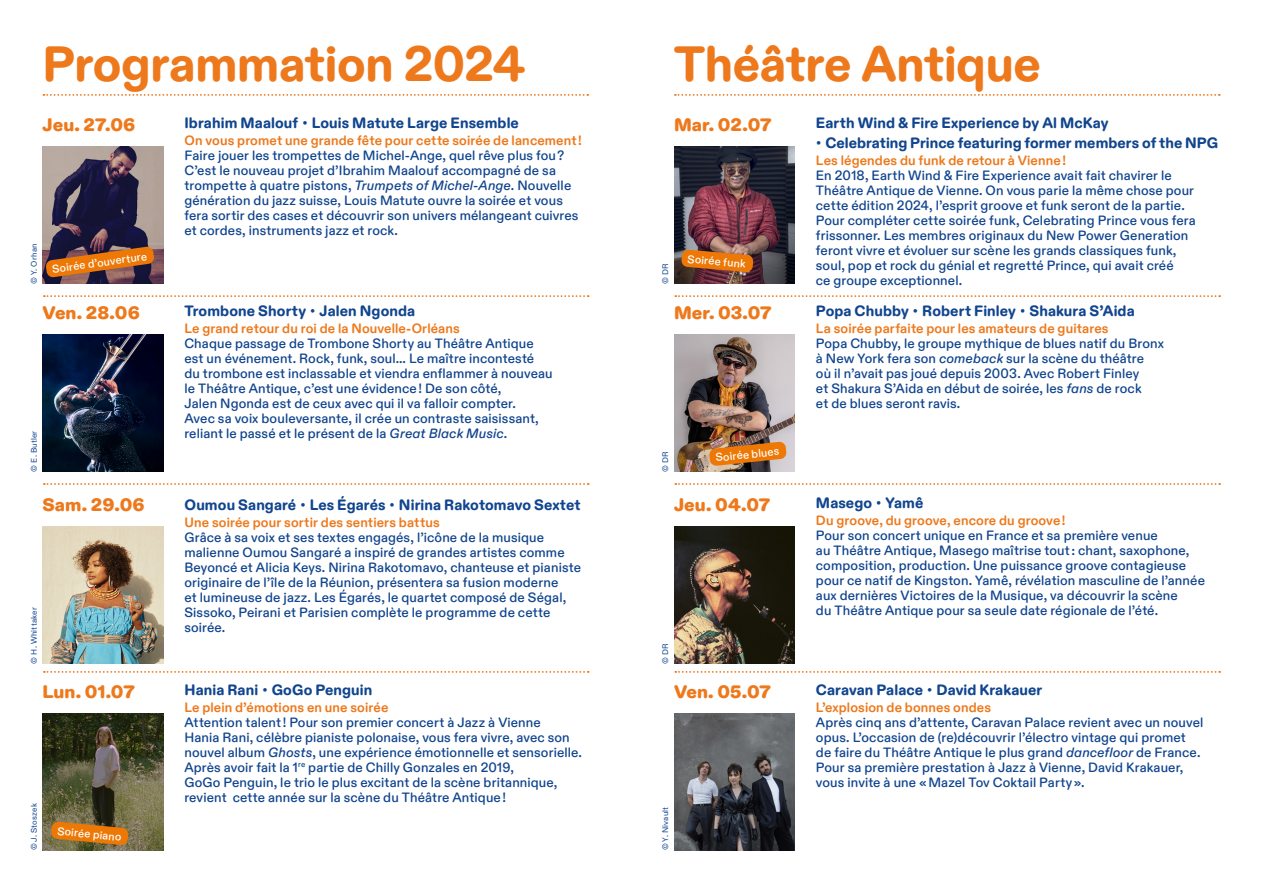
<style>
.page{position:relative;width:1263px;height:893px;background:#fff}
.page>*{position:absolute;margin:0;border:0;box-sizing:border-box;transform-origin:0 0}
.t1{font:800 49.5px "ABC Diatype Rounded";letter-spacing:-.01em;color:#ed791c}
.t2{font:900 18px "ABC Diatype Rounded";color:#ed791c;scale:1.04 1}
.t3{font:800 15px "ABC Diatype Rounded";letter-spacing:.005em;color:#11458e}
.t4{font:500 13.5px/15px "ABC Diatype Rounded";letter-spacing:.01em;color:#11458e}
.t5{font:700 13.5px "ABC Diatype Rounded";letter-spacing:.01em;color:#ed791c}
.t6{font:500 11.25px "ABC Diatype Rounded";color:#fff}
.t7{font:8.1px "ABC Diatype Rounded";letter-spacing:.025em;color:#11458e}
.s1{font-weight:300}
.s2{font-style:italic}
</style>
<div class="page">
<svg style="left:43px;top:94px;width:545px;height:2px"></svg>
<svg style="left:675px;top:94px;width:545px;height:2px"></svg>
<img style="left:43px;top:147px;width:120px;height:137px">
<img style="left:674px;top:147px;width:121px;height:137px">
<svg style="left:44px;top:295px;width:545px;height:2px"></svg>
<svg style="left:675px;top:295px;width:545px;height:2px"></svg>
<svg style="left:44px;top:483px;width:545px;height:2px"></svg>
<svg style="left:675px;top:483px;width:545px;height:2px"></svg>
<svg style="left:44px;top:671px;width:545px;height:2px"></svg>
<svg style="left:675px;top:671px;width:545px;height:2px"></svg>
<img style="left:43px;top:334px;width:120px;height:137px">
<img style="left:674px;top:334px;width:121px;height:137px">
<img style="left:43px;top:526px;width:120px;height:137px">
<img style="left:674px;top:526px;width:121px;height:137px">
<img style="left:43px;top:713px;width:120px;height:137px">
<img style="left:674px;top:713px;width:121px;height:137px">
<svg style="left:46px;top:246px;width:108px;height:32px"></svg>
<svg style="left:681px;top:249px;width:72px;height:23px"></svg>
<svg style="left:709px;top:441px;width:78px;height:25px"></svg>
<svg style="left:51px;top:821px;width:78px;height:24px"></svg>
<h1 class="t1" style="left:43px;top:34px;width:484px">Programmation 2024</h1>
<h1 class="t1" style="left:674px;top:34px;width:368px">Théâtre Antique</h1>
<h2 class="t2" style="left:43px;top:114px;width:91px">Jeu. 27.06</h2>
<p class="t3" style="left:184px;top:114px;width:336px">Ibrahim Maalouf <span class="s1">•</span> Louis Matute Large Ensemble</p>
<h2 class="t2" style="left:674px;top:114px;width:95px">Mar. 02.07</h2>
<p class="t5" style="left:184px;top:133px;width:399px">On vous promet une grande fête pour cette soirée de lancement !</p>
<p class="t4" style="left:184px;top:148px;width:395px">Faire jouer les trompettes de Michel-Ange, quel rêve plus fou ?<br>Cʼest le nouveau projet dʼIbrahim Maalouf accompagné de sa trompette à quatre pistons, <span class="s2">Trumpets of Michel-Ange</span>. Nouvelle génération du jazz suisse, Louis Matute ouvre la soirée et vous fera sortir des cases et découvrir son univers mélangeant cuivres et cordes, instruments jazz et rock.</p>
<p class="t3" style="left:816px;top:114px;width:294px">Earth Wind &amp; Fire Experience by Al McKay</p>
<p class="t3" style="left:816px;top:133px;width:404px"><span class="s1">•</span> Celebrating Prince featuring former members of the NPG</p>
<p class="t5" style="left:816px;top:152px;width:252px">Les légendes du funk de retour à Vienne !</p>
<p class="t4" style="left:816px;top:168px;width:381px">En 2018, Earth Wind &amp; Fire Experience avait fait chavirer le Théâtre Antique de Vienne. On vous parie la même chose pour cette édition 2024, lʼesprit groove et funk seront de la partie.<br>Pour compléter cette soirée funk, Celebrating Prince vous fera frissonner. Les membres originaux du New Power Generation feront vivre et évoluer sur scène les grands classiques funk, soul, pop et rock du génial et regretté Prince, qui avait créé<br>ce groupe exceptionnel.</p>
<p class="t7" style="left:29px;top:284px;width:42px;rotate:-90deg">© Y. Orhan</p>
<p class="t6" style="left:51px;top:263px;width:97px;rotate:-8deg">Soirée dʼouverture</p>
<p class="t6" style="left:688px;top:252px;width:60px;rotate:5deg">Soirée funk</p>
<p class="t7" style="left:661px;top:284px;width:22px;rotate:-90deg">© DR</p>
<p class="t3" style="left:184px;top:302px;width:232px">Trombone Shorty <span class="s1">•</span> Jalen Ngonda</p>
<p class="t5" style="left:184px;top:320px;width:277px">Le grand retour du roi de la Nouvelle-Orléans</p>
<p class="t4" style="left:184px;top:336px;width:370px">Chaque passage de Trombone Shorty au Théâtre Antique est un événement. Rock, funk, soul… Le maître incontesté du trombone est inclassable et viendra enflammer à nouveau le Théâtre Antique, cʼest une évidence ! De son côté,<br>Jalen Ngonda est de ceux avec qui il va falloir compter.<br>Avec sa voix bouleversante, il crée un contraste saisissant, reliant le passé et le présent de la <span class="s2">Great Black Music</span>.</p>
<h2 class="t2" style="left:43px;top:302px;width:95px">Ven. 28.06</h2>
<h2 class="t2" style="left:674px;top:302px;width:96px">Mer. 03.07</h2>
<p class="t7" style="left:29px;top:471px;width:42px;rotate:-90deg">© E. Butler</p>
<p class="t6" style="left:715px;top:451px;width:65px;rotate:-6deg">Soirée blues</p>
<p class="t7" style="left:661px;top:471px;width:22px;rotate:-90deg">© DR</p>
<p class="t3" style="left:184px;top:496px;width:398px">Oumou Sangaré <span class="s1">•</span> Les Égarés <span class="s1">•</span> Nirina Rakotomavo Sextet</p>
<p class="t5" style="left:184px;top:515px;width:257px">Une soirée pour sortir des sentiers battus</p>
<p class="t4" style="left:184px;top:531px;width:398px">Grâce à sa voix et ses textes engagés, l’icône de la musique malienne Oumou Sangaré a inspiré de grandes artistes comme Beyoncé et Alicia Keys. Nirina Rakotomavo, chanteuse et pianiste originaire de lʼîle de la Réunion, présentera sa fusion moderne<br>et lumineuse de jazz. Les Égarés, le quartet composé de Ségal, Sissoko, Peirani et Parisien complète le programme de cette soirée.</p>
<h2 class="t2" style="left:43px;top:494px;width:100px">Sam. 29.06</h2>
<h2 class="t2" style="left:674px;top:494px;width:94px">Jeu. 04.07</h2>
<p class="t7" style="left:29px;top:663px;width:57px;rotate:-90deg">© H. Whittaker</p>
<p class="t7" style="left:661px;top:663px;width:22px;rotate:-90deg">© DR</p>
<p class="t3" style="left:184px;top:681px;width:189px">Hania Rani <span class="s1">•</span> GoGo Penguin</p>
<p class="t5" style="left:184px;top:699px;width:205px">Le plein dʼémotions en une soirée</p>
<p class="t4" style="left:184px;top:715px;width:399px">Attention talent ! Pour son premier concert à Jazz à Vienne<br>Hania Rani, célèbre pianiste polonaise, vous fera vivre, avec son nouvel album <span class="s2">Ghosts</span>, une expérience émotionnelle et sensorielle.<br>Après avoir fait la 1<sup>re</sup> partie de Chilly Gonzales en 2019,<br>GoGo Penguin, le trio le plus excitant de la scène britannique, revient cette année sur la scène du Théâtre Antique !</p>
<h2 class="t2" style="left:43px;top:681px;width:90px">Lun. 01.07</h2>
<h2 class="t2" style="left:674px;top:681px;width:95px">Ven. 05.07</h2>
<p class="t7" style="left:29px;top:850px;width:48px;rotate:-90deg">© J. Stoszek</p>
<p class="t7" style="left:661px;top:850px;width:45px;rotate:-90deg">© Y. Nivault</p>
<p class="t6" style="left:58px;top:824px;width:66px;rotate:5deg">Soirée piano</p>
<p class="t3" style="left:816px;top:302px;width:320px">Popa Chubby <span class="s1">•</span> Robert Finley <span class="s1">•</span> Shakura SʼAida</p>
<p class="t5" style="left:816px;top:320px;width:294px">La soirée parfaite pour les amateurs de guitares</p>
<p class="t4" style="left:816px;top:336px;width:349px">Popa Chubby, le groupe mythique de blues natif du Bronx à New York fera son <span class="s2">comeback</span> sur la scène du théâtre<br>où il nʼavait pas joué depuis 2003. Avec Robert Finley<br>et Shakura SʼAida en début de soirée, les <span class="s2">fans</span> de rock<br>et de blues seront ravis.</p>
<p class="t3" style="left:816px;top:494px;width:109px">Masego <span class="s1">•</span> Yamê</p>
<p class="t5" style="left:816px;top:512px;width:251px">Du groove, du groove, encore du groove !</p>
<p class="t4" style="left:816px;top:528px;width:391px">Pour son concert unique en France et sa première venue<br>au Théâtre Antique, Masego maîtrise tout : chant, saxophone, composition, production. Une puissance groove contagieuse pour ce natif de Kingston. Yamê, révélation masculine de lʼannée aux dernières Victoires de la Musique, va découvrir la scène<br>du Théâtre Antique pour sa seule date régionale de lʼété.</p>
<p class="t3" style="left:816px;top:681px;width:228px">Caravan Palace <span class="s1">•</span> David Krakauer</p>
<p class="t5" style="left:816px;top:699px;width:177px">Lʼexplosion de bonnes ondes</p>
<p class="t4" style="left:816px;top:715px;width:389px">Après cinq ans dʼattente, Caravan Palace revient avec un nouvel opus. Lʼoccasion de (re)découvrir lʼélectro vintage qui promet de faire du Théâtre Antique le plus grand <span class="s2">dancefloor</span> de France.<br>Pour sa première prestation à Jazz à Vienne, David Krakauer, vous invite à une « Mazel Tov Coktail Party ».</p>
</div>
